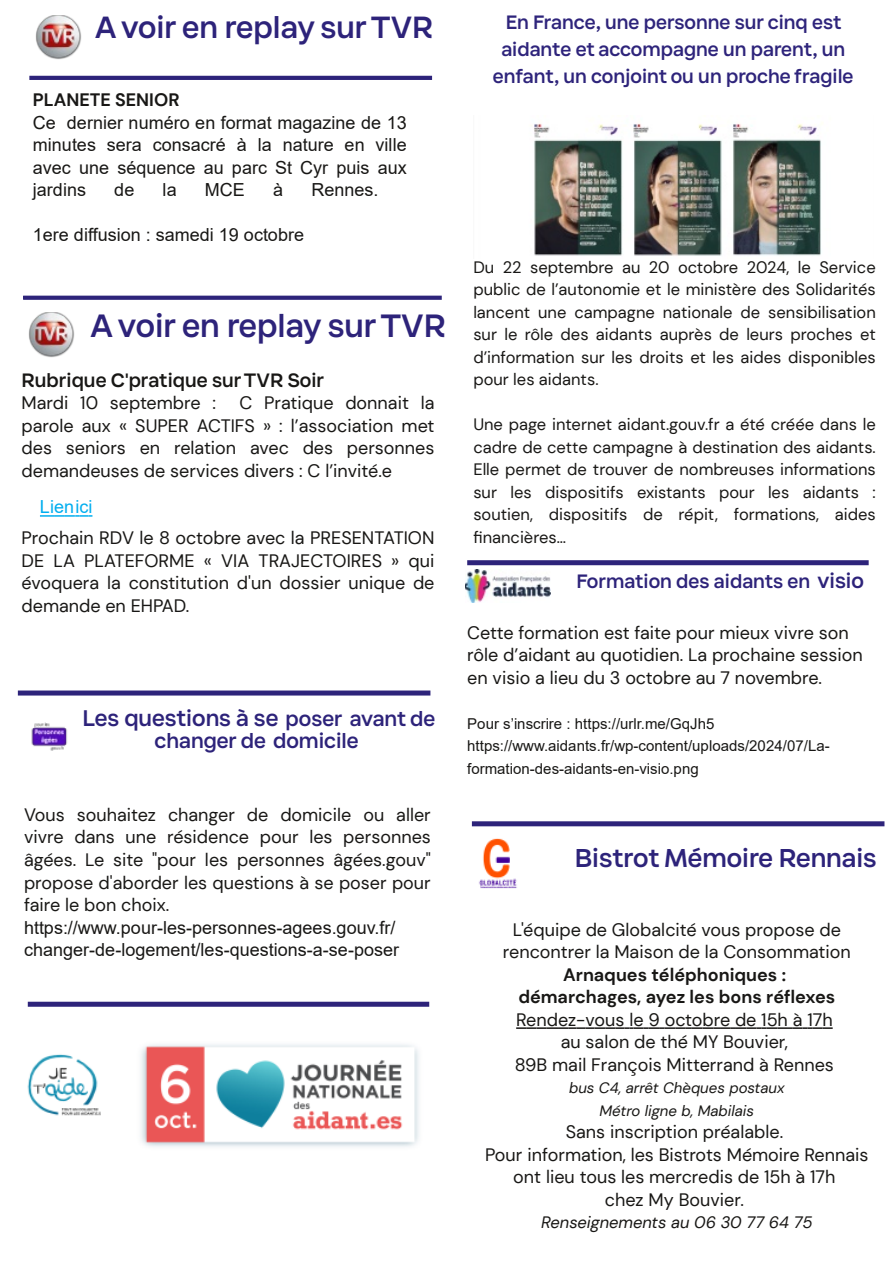
<style>
.page{position:relative;width:893px;height:1263px;background:#fff}
.page>*{position:absolute;margin:0;border:0;box-sizing:border-box;transform-origin:0 0}
.t1{font:500 30px "Condate";color:#2d237a}
.t2{font:500 28.5px "Condate";color:#2d237a}
.t3{font:500 24px "Condate";color:#2d237a}
.t4{font:500 21px "Condate";color:#2d237a}
.t5{font:500 19.5px "Condate";color:#2d237a}
.t6{font:18px/22.5px "DM Sans";color:#181715;text-align:justify}
.t7{font:18px/22.5px "Arial";color:#181715}
.t8{font:500 18px/27px "Condate";color:#2e247b;text-align:center}
.t9{font:700 18px/22.5px "DM Sans";color:#181715;text-align:center}
.t10{font:500 18px "Condate";color:#181715}
.t11{font:500 18px "Condate";color:#2d237a}
.t12{font:18px "Arial";letter-spacing:.005em;color:#00aeef}
.t13{font:16.5px/22.5px "DM Sans";color:#181715;text-align:justify}
.t14{font:italic 16.5px "DM Sans";letter-spacing:-.005em;color:#181715}
.t15{font:15px/22.5px "Arial";letter-spacing:.005em;color:#181715}
.t16{font:italic 15px/22.5px "DM Sans";color:#181715;text-align:center}
.s1{font-size:19.5px}
</style>
<div class="page">
<div style="left:18px;top:690px;width:412px;height:5px;border:2px solid #2e247b"></div>
<img style="left:29px;top:312px;width:45px;height:45px">
<img style="left:479px;top:838px;width:38px;height:51px">
<div style="left:467px;top:560px;width:402px;height:5px;border:2px solid #2e247b"></div>
<img style="left:141px;top:1044px;width:278px;height:103px">
<svg style="left:516px;top:1027px;width:317px;height:2px"></svg>
<div style="left:23px;top:296px;width:419px;height:4px;border:2px solid #2e247b"></div>
<div style="left:29px;top:76px;width:403px;height:4px;border:2px solid #2e247b"></div>
<div style="left:472px;top:821px;width:412px;height:5px;border:2px solid #2e247b"></div>
<img style="left:27px;top:1054px;width:74px;height:62px">
<img style="left:534px;top:123px;width:287px;height:133px">
<img style="left:466px;top:570px;width:84px;height:33px">
<div style="left:28px;top:1002px;width:401px;height:5px;border:2px solid #2e247b"></div>
<img style="left:31px;top:722px;width:36px;height:29px">
<img style="left:36px;top:15px;width:46px;height:45px">
<svg style="left:40px;top:515px;width:52px;height:2px"></svg>
<h2 class="t2" style="left:95px;top:15px;width:340px">Avoir en replay surTVR</h2>
<p class="t9" style="left:33px;top:89px;width:148px">PLANETE SENIOR</p>
<p class="t7" style="left:33px;top:111px;width:375px;text-align:justify">Ce dernier numéro en format magazine de 13 minutes sera consacré à la nature en ville avec une séquence au parc St Cyr puis aux jardins</p>
<p class="t7" style="left:114px;top:179px;width:22px">de</p>
<p class="t7" style="left:163px;top:179px;width:16px">la</p>
<p class="t7" style="left:205px;top:179px;width:42px">MCE</p>
<p class="t7" style="left:273px;top:179px;width:12px">à</p>
<p class="t7" style="left:311px;top:179px;width:69px">Rennes.</p>
<p class="t7" style="left:33px;top:224px;width:273px">1ere diffusion : samedi 19 octobre</p>
<h1 class="t1" style="left:90px;top:313px;width:357px">A voir en replay surTVR</h1>
<p class="t10" style="left:22px;top:372px;width:304px">Rubrique C'pratique surTVR Soir</p>
<p class="t6" style="left:22px;top:392px;width:196px">Mardi 10 septembre :</p>
<p class="t6" style="left:22px;top:392px;width:414px;text-indent:218px">C Pratique donnait la parole aux « SUPER ACTIFS » : l’association met des seniors en relation avec des personnes demandeuses de services divers : C l’invité.e</p>
<p class="t12" style="left:40px;top:497px;width:54px">Lienici</p>
<p class="t6" style="left:22px;top:527px;width:414px">Prochain RDV le 8 octobre avec la PRESENTATION DE LA PLATEFORME « VIA TRAJECTOIRES » qui évoquera la constitution d'un dossier unique de demande en EHPAD.</p>
<p class="t4" style="left:83px;top:709px;width:354px">Les questions à se <span class="s1">poser avant de</span></p>
<p class="t5" style="left:155px;top:733px;width:206px">changer de domicile</p>
<p class="t6" style="left:24px;top:803px;width:408px">Vous souhaitez changer de domicile ou aller vivre dans une résidence pour les personnes âgées. Le site "pour les personnes âgées.gouv" propose d'aborder les questions à se poser pour faire le bon choix.</p>
<p class="t7" style="left:24px;top:916px;width:377px">https://www.pour-les-personnes-agees.gouv.fr/ changer-de-logement/les-questions-a-se-poser</p>
<p class="t8" style="left:493px;top:10px;width:362px">En France, une personne sur cinq est aidante et accompagne un parent, un enfant, un conjoint ou un proche fragile</p>
<p class="t13" style="left:473px;top:256px;width:404px">Du 22 septembre au 20 octobre 2024, le Service public de l’autonomie et le ministère des Solidarités lancent une campagne nationale de sensibilisation sur le rôle des aidants auprès de leurs proches et d’information sur les droits et les aides disponibles pour les aidants.</p>
<p class="t13" style="left:473px;top:413px;width:404px">Une page internet aidant.gouv.fr a été créée dans le cadre de cette campagne à destination des aidants.<br>Elle permet de trouver de nombreuses informations sur les dispositifs existants pour les aidants : soutien, dispositifs de répit, formations, aides financières…</p>
<p class="t11" style="left:576px;top:574px;width:289px">Formation des aidants en <span class="s1">visio</span></p>
<p class="t6" style="left:467px;top:621px;width:397px;text-align:left">Cette formation est faite pour mieux vivre son rôle d’aidant au quotidien. La prochaine session en visio a lieu du 3 octobre au 7 novembre.</p>
<p class="t15" style="left:467px;top:712px;width:364px">Pour s’inscrire : https://urlr.me/GqJh5 https://www.aidants.fr/wp-content/uploads/2024/07/La&shy;formation-des-aidants-en-visio.png</p>
<h3 class="t3" style="left:575px;top:848px;width:303px">Bistrot Mémoire Rennais</h3>
<p class="t6" style="left:503px;top:918px;width:349px;text-align:center">L'équipe de Globalcité vous propose de rencontrer la Maison de la Consommation</p>
<p class="t9" style="left:518px;top:963px;width:318px">Arnaques téléphoniques : démarchages, ayez les bons réflexes</p>
<p class="t6" style="left:515px;top:1008px;width:321px;text-align:center">Rendez-vous le 9 octobre de 15h à 17h au salon de thé MY Bouvier,<br>89B mail François Mitterrand à Rennes</p>
<p class="t16" style="left:569px;top:1077px;width:217px">bus C4, arrêt Chèques postaux<br>Métro ligne b, Mabilais</p>
<p class="t6" style="left:485px;top:1121px;width:385px;text-align:center">Sans inscription préalable.<br>Pour information, les Bistrots Mémoire Rennais ont lieu tous les mercredis de 15h à 17h<br>chez My Bouvier.</p>
<p class="t14" style="left:541px;top:1212px;width:273px">Renseignements au 06 30 77 64 75</p>
</div>
